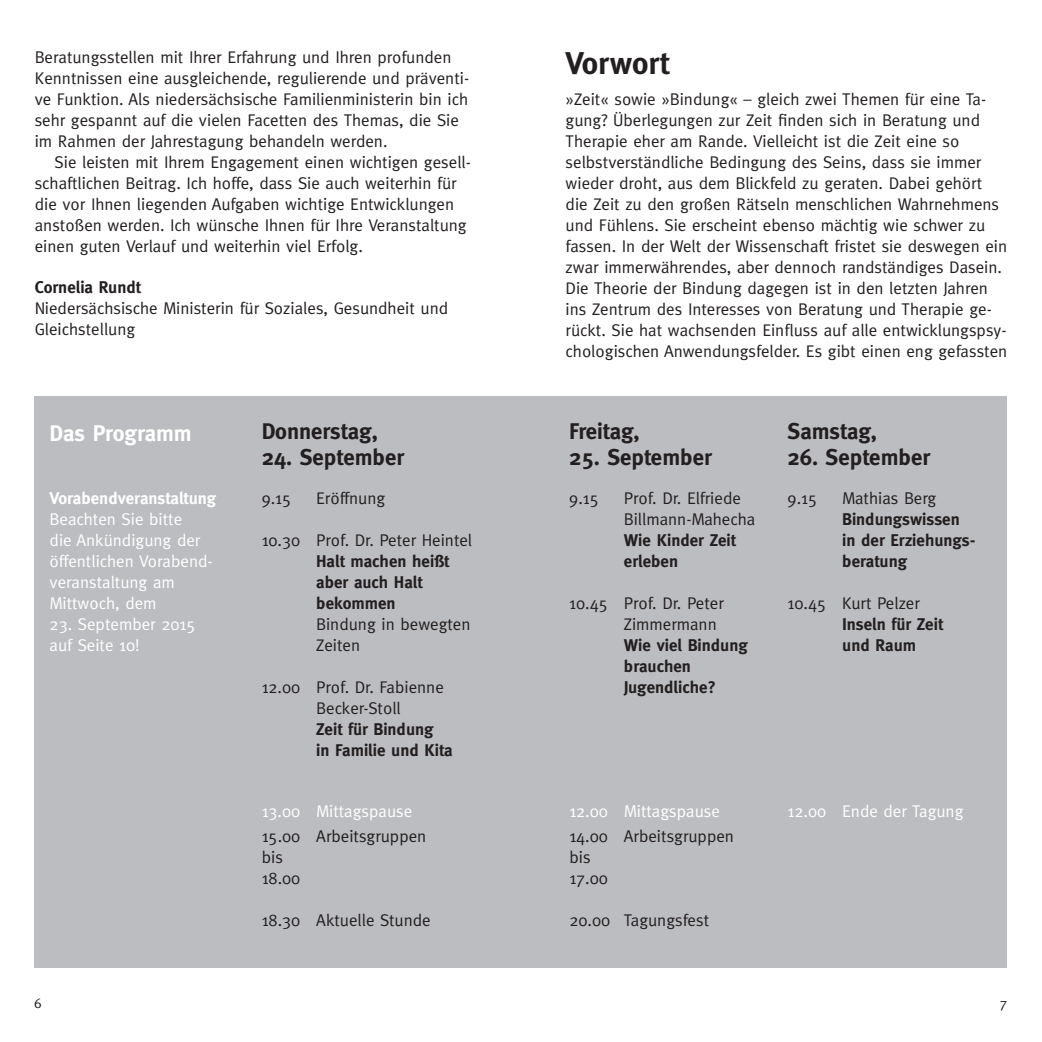
<style>
.page{position:relative;width:1042px;height:1042px;background:#fff}
.page>*{position:absolute;margin:0;border:0;box-sizing:border-box;transform-origin:0 0}
.t1{font:700 31.5px "Meta";color:#231f20}
.t2{font:700 22.75px "Meta";color:#231f20}
.t3{font:700 22.75px "Meta";color:#fff}
.t4{font:16.97px/21px "Meta";color:#231f20}
.t5{font:700 16.97px/21px "Meta";color:#231f20}
.t6{font:16.97px/21px "Meta";color:#fff}
.t7{font:700 16.97px "Meta";color:#fff}
.t8{font:14px "Meta";color:#231f20}
</style>
<div class="page">
<div style="left:35px;top:397px;width:972px;height:571px;background:#bcbdc0"></div>
<p class="t4" style="left:35px;top:46px;width:436px">Beratungsstellen mit Ihrer Erfahrung und Ihren profunden Kenntnissen eine ausgleichende, regulierende und präventi&shy;ve Funktion. Als niedersächsische Familienministerin bin ich sehr gespannt auf die vielen Facetten des Themas, die Sie im Rahmen der Jahrestagung behandeln werden.</p>
<p class="t4" style="left:35px;top:151px;width:438px;text-indent:20px">Sie leisten mit Ihrem Engagement einen wichtigen gesell&shy;schaftlichen Beitrag. Ich hoffe, dass Sie auch weiterhin für die vor Ihnen liegenden Aufgaben wichtige Entwicklungen anstoßen werden. Ich wünsche Ihnen für Ihre Veranstaltung einen guten Verlauf und weiterhin viel Erfolg.</p>
<p class="t5" style="left:35px;top:276px;width:108px">Cornelia Rundt</p>
<p class="t4" style="left:35px;top:297px;width:415px">Niedersächsische Ministerin für Soziales, Gesundheit und<br>Gleichstellung</p>
<h2 class="t3" style="left:50px;top:420px;width:144px">Das Programm</h2>
<p class="t7" style="left:50px;top:488px;width:168px">Vorabendveranstaltung</p>
<p class="t6" style="left:50px;top:508px;width:165px">Beachten Sie bitte<br>die Ankündigung der öffentlichen Vorabend&shy;veranstaltung am<br>Mittwoch, dem</p>
<p class="t6" style="left:50px;top:613px;width:147px">23. September 2015 auf Seite 10!</p>
<h2 class="t2" style="left:262px;top:418px;width:118px">Donnerstag,</h2>
<h2 class="t2" style="left:262px;top:444px;width:144px">24. September</h2>
<p class="t4" style="left:262px;top:487px;width:31px">9.15</p>
<p class="t4" style="left:262px;top:529px;width:40px">10.30</p>
<p class="t4" style="left:262px;top:676px;width:40px">12.00</p>
<p class="t4" style="left:316px;top:487px;width:70px">Eröffnung</p>
<p class="t4" style="left:316px;top:529px;width:157px">Prof. Dr. Peter Heintel</p>
<p class="t5" style="left:316px;top:551px;width:135px">Halt machen heißt aber auch Halt bekommen</p>
<p class="t4" style="left:316px;top:613px;width:156px">Bindung in bewegten<br>Zeiten</p>
<p class="t4" style="left:316px;top:676px;width:129px">Prof. Dr. Fabienne<br>Becker-Stoll</p>
<p class="t5" style="left:316px;top:719px;width:138px">Zeit für Bindung<br>in Familie und Kita</p>
<h1 class="t1" style="left:566px;top:45px;width:105px">Vorwort</h1>
<p class="t4" style="left:566px;top:88px;width:443px">»Zeit« sowie »Bindung« – gleich zwei Themen für eine Ta&shy;gung? Überlegungen zur Zeit finden sich in Beratung und Therapie eher am Rande. Vielleicht ist die Zeit eine so selbstverständliche Bedingung des Seins, dass sie immer wieder droht, aus dem Blickfeld zu geraten. Dabei gehört die Zeit zu den großen Rätseln menschlichen Wahrnehmens und Fühlens. Sie erscheint ebenso mächtig wie schwer zu fassen. In der Welt der Wissenschaft fristet sie deswegen ein zwar immerwährendes, aber dennoch randständiges Dasein.<br>Die Theorie der Bindung dagegen ist in den letzten Jahren ins Zentrum des Interesses von Beratung und Therapie ge&shy;rückt. Sie hat wachsenden Einfluss auf alle entwicklungspsy&shy;chologischen Anwendungsfelder. Es gibt einen eng gefassten</p>
<h2 class="t2" style="left:569px;top:418px;width:72px">Freitag,</h2>
<h2 class="t2" style="left:569px;top:444px;width:144px">25. September</h2>
<h2 class="t2" style="left:787px;top:418px;width:91px">Samstag,</h2>
<h2 class="t2" style="left:787px;top:444px;width:144px">26. September</h2>
<p class="t4" style="left:569px;top:487px;width:31px">9.15</p>
<p class="t4" style="left:569px;top:592px;width:40px">10.45</p>
<p class="t4" style="left:624px;top:487px;width:133px">Prof. Dr. Elfriede<br>Billmann-Mahecha</p>
<p class="t5" style="left:624px;top:530px;width:114px">Wie Kinder Zeit erleben</p>
<p class="t4" style="left:624px;top:592px;width:101px">Prof. Dr. Peter<br>Zimmermann</p>
<p class="t5" style="left:624px;top:635px;width:125px">Wie viel Bindung brauchen<br>Jugendliche?</p>
<p class="t4" style="left:787px;top:487px;width:31px">9.15</p>
<p class="t4" style="left:787px;top:592px;width:40px">10.45</p>
<p class="t4" style="left:842px;top:487px;width:96px">Mathias Berg</p>
<p class="t5" style="left:842px;top:509px;width:135px">Bindungswissen in der Erziehungs&shy;beratung</p>
<p class="t4" style="left:842px;top:592px;width:79px">Kurt Pelzer</p>
<p class="t5" style="left:842px;top:614px;width:102px">Inseln für Zeit und Raum</p>
<p class="t6" style="left:262px;top:800px;width:152px">13.00 Mittagspause</p>
<p class="t6" style="left:569px;top:800px;width:152px">12.00 Mittagspause</p>
<p class="t6" style="left:787px;top:800px;width:177px">12.00 Ende der Tagung</p>
<p class="t4" style="left:262px;top:825px;width:40px">15.00 bis<br>18.00</p>
<p class="t4" style="left:262px;top:909px;width:40px">18.30</p>
<p class="t4" style="left:316px;top:825px;width:112px">Arbeitsgruppen</p>
<p class="t4" style="left:624px;top:825px;width:112px">Arbeitsgruppen</p>
<p class="t4" style="left:569px;top:825px;width:40px">14.00 bis<br>17.00</p>
<p class="t4" style="left:569px;top:909px;width:42px">20.00</p>
<p class="t4" style="left:316px;top:909px;width:116px">Aktuelle Stunde</p>
<p class="t4" style="left:624px;top:909px;width:87px">Tagungsfest</p>
<p class="t8" style="left:34px;top:995px;width:9px">6</p>
<p class="t8" style="left:1000px;top:995px;width:9px">7</p>
</div>
